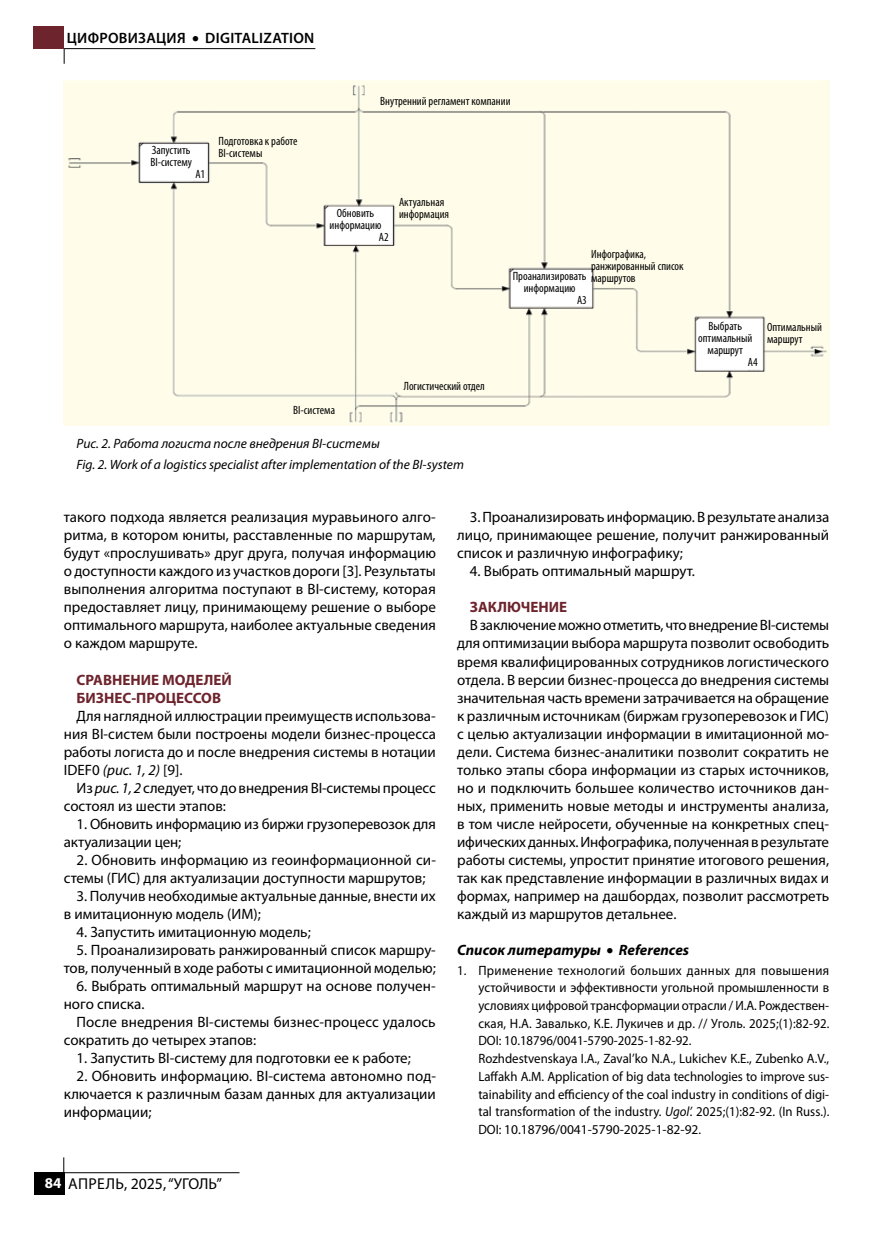
<style>
.page{position:relative;width:893px;height:1234px;background:#fff}
.page>*{position:absolute;margin:0;border:0;box-sizing:border-box;transform-origin:0 0}
.t1{font:15.75px "Myriad Pro";color:#000}
.t2{font:15px/18px "Myriad Pro";color:#000}
.t3{font:700 15px/18px "Myriad Pro";color:#6e242d}
.t4{font:600 15px "Myriad Pro";letter-spacing:.02em;color:#000}
.t5{font:italic 700 15px "Myriad Pro";color:#000}
.t6{font:13.5px/17.7px "Myriad Pro";color:#000;scale:.95 1}
.t7{font:italic 13.5px/20.4px "Myriad Pro";color:#000}
.t8{font:condensed 12px/12px "Myriad Pro";color:#000}
.s1{font-style:italic}
.s2{font-weight:700;font-size:15px;color:#fff}
</style>
<div class="page">
<img style="left:64px;top:81px;width:765px;height:344px">
<div style="left:34px;top:1171px;width:30px;height:23px;background:#000"></div>
<hr style="left:64px;top:1171px;width:176px;height:1px;background:#000">
<svg style="left:63px;top:1157px;width:1px;height:15px"></svg>
<hr style="left:64px;top:48px;width:251px;height:1px;background:#000">
<svg style="left:64px;top:48px;width:1px;height:16px"></svg>
<div style="left:34px;top:27px;width:30px;height:22px;background:#6e242d"></div>
<p class="t4" style="left:67px;top:29px;width:249px">ЦИФРОВИЗАЦИЯ • DIGITALIZATION</p>
<p class="t8" style="left:150px;top:144px;width:43px">Запустить<br>BI-систему</p>
<p class="t8" style="left:195px;top:168px;width:11px">А1</p>
<p class="t8" style="left:219px;top:135px;width:80px">Подготовка к работе<br>BI-системы</p>
<p class="t8" style="left:380px;top:95px;width:132px">Внутренний регламент компании</p>
<p class="t8" style="left:337px;top:207px;width:39px">Обновить</p>
<p class="t8" style="left:330px;top:219px;width:53px">информацию</p>
<p class="t8" style="left:379px;top:231px;width:11px">А2</p>
<p class="t8" style="left:399px;top:196px;width:52px">Актуальная информация</p>
<p class="t8" style="left:591px;top:248px;width:94px">Инфографика, ранжированный список маршрутов</p>
<p class="t8" style="left:513px;top:270px;width:75px">Проанализировать</p>
<p class="t8" style="left:524px;top:282px;width:53px">информацию</p>
<p class="t8" style="left:577px;top:294px;width:11px">А3</p>
<p class="t8" style="left:293px;top:404px;width:43px">BI-система</p>
<p class="t8" style="left:404px;top:380px;width:82px">Логистический отдел</p>
<p class="t7" style="left:77px;top:434px;width:389px">Рис. 2. Работа логиста после внедрения BI-системы<br>Fig. 2. Work of a logistics specialist after implementation of the BI-system</p>
<p class="t8" style="left:709px;top:320px;width:35px">Выбрать</p>
<p class="t8" style="left:698px;top:332px;width:56px">оптимальный</p>
<p class="t8" style="left:708px;top:344px;width:37px">маршрут</p>
<p class="t8" style="left:748px;top:356px;width:11px">А4</p>
<p class="t8" style="left:767px;top:321px;width:56px">Оптимальный маршрут</p>
<p class="t2" style="left:64px;top:508px;width:374px;text-align:justify">такого подхода является реализация муравьиного алго&shy;ритма, в котором юниты, расставленные по маршрутам, будут «прослушивать» друг друга, получая информацию о доступности каждого из участков дороги [3]. Результаты выполнения алгоритма поступают в BI-систему, которая предоставляет лицу, принимающему решение о выборе оптимального маршрута, наиболее актуальные сведения о каждом маршруте.</p>
<p class="t3" style="left:77px;top:670px;width:157px">СРАВНЕНИЕ МОДЕЛЕЙ<br>БИЗНЕС-ПРОЦЕССОВ</p>
<p class="t2" style="left:64px;top:706px;width:374px;text-align:justify;text-indent:13px">Для наглядной иллюстрации преимуществ использова&shy;ния BI-систем были построены модели бизнес-процесса работы логиста до и после внедрения системы в нотации IDEF0 <span class="s1">(рис. 1, 2)</span> [9].</p>
<p class="t2" style="left:64px;top:778px;width:373px;text-indent:13px">Из <span class="s1">рис. 1, 2</span> следует, что до внедрения BI-системы процесс состоял из шести этапов:</p>
<p class="t2" style="left:64px;top:814px;width:374px;text-indent:13px">1. Обновить информацию из биржи грузоперевозок для актуализации цен;</p>
<p class="t2" style="left:64px;top:850px;width:374px;text-indent:13px">2. Обновить информацию из геоинформационной си&shy;стемы (ГИС) для актуализации доступности маршрутов;</p>
<p class="t2" style="left:64px;top:886px;width:374px;text-indent:13px">3. Получив необходимые актуальные данные, внести их в имитационную модель (ИМ);</p>
<p class="t2" style="left:77px;top:922px;width:236px">4. Запустить имитационную модель;</p>
<p class="t2" style="left:64px;top:940px;width:374px;text-align:right">5. Проанализировать ранжированный список маршру&shy;тов, полученный в ходе работы с имитационной моделью;</p>
<p class="t2" style="left:64px;top:976px;width:373px;text-indent:13px">6. Выбрать оптимальный маршрут на основе получен&shy;ного списка.</p>
<p class="t2" style="left:64px;top:1012px;width:373px;text-indent:13px">После внедрения BI-системы бизнес-процесс удалось сократить до четырех этапов:</p>
<p class="t2" style="left:77px;top:1048px;width:336px">1. Запустить BI-систему для подготовки ее к работе;</p>
<p class="t2" style="left:64px;top:1066px;width:374px;text-align:justify;text-indent:13px">2. Обновить информацию. BI-система автономно под&shy;ключается к различным базам данных для актуализации информации;</p>
<p class="t1" style="left:45px;top:1174px;width:179px"><span class="s2">84</span> АПРЕЛЬ, 2025, “УГОЛЬ”</p>
<p class="t2" style="left:457px;top:508px;width:374px;text-align:justify;text-indent:13px">3. Проанализировать информацию. В результате анализа лицо, принимающее решение, получит ранжированный список и различную инфографику;</p>
<p class="t2" style="left:470px;top:562px;width:227px">4. Выбрать оптимальный маршрут.</p>
<p class="t3" style="left:470px;top:598px;width:99px">ЗАКЛЮЧЕНИЕ</p>
<p class="t2" style="left:457px;top:616px;width:374px;text-align:justify;text-indent:13px">В заключение можно отметить, что внедрение BI-системы для оптимизации выбора маршрута позволит освободить время квалифицированных сотрудников логистического отдела. В версии бизнес-процесса до внедрения системы значительная часть времени затрачивается на обращение к различным источникам (биржам грузоперевозок и ГИС) с целью актуализации информации в имитационной мо&shy;дели. Система бизнес-аналитики позволит сократить не только этапы сбора информации из старых источников, но и подключить большее количество источников дан&shy;ных, применить новые методы и инструменты анализа, в том числе нейросети, обученные на конкретных спец&shy;ифических данных. Инфографика, полученная в результате работы системы, упростит принятие итогового решения, так как представление информации в различных видах и формах, например на дашбордах, позволит рассмотреть каждый из маршрутов детальнее.</p>
<p class="t5" style="left:457px;top:941px;width:233px">Список литературы • References</p>
<p class="t6" style="left:478px;top:961px;width:371px;text-indent:-21px">1. Применение технологий больших данных для повышения устойчивости и эффективности угольной промышленности в условиях цифровой трансформации отрасли / И.А. Рождествен&shy;ская, Н.А. Завалько, К.Е. Лукичев и др. // Уголь. 2025;(1):82-92.<br>DOI: 10.18796/0041-5790-2025-1-82-92.<br>Rozhdestvenskaya I.A., Zaval’ko N.A., Lukichev K.E., Zubenko A.V., Laffakh A.M. Application of big data technologies to improve sus&shy;tainability and efficiency of the coal industry in conditions of digi&shy;tal transformation of the industry. <span class="s1">Ugol’.</span> 2025;(1):82-92. (In Russ.).<br>DOI: 10.18796/0041-5790-2025-1-82-92.</p>
</div>
